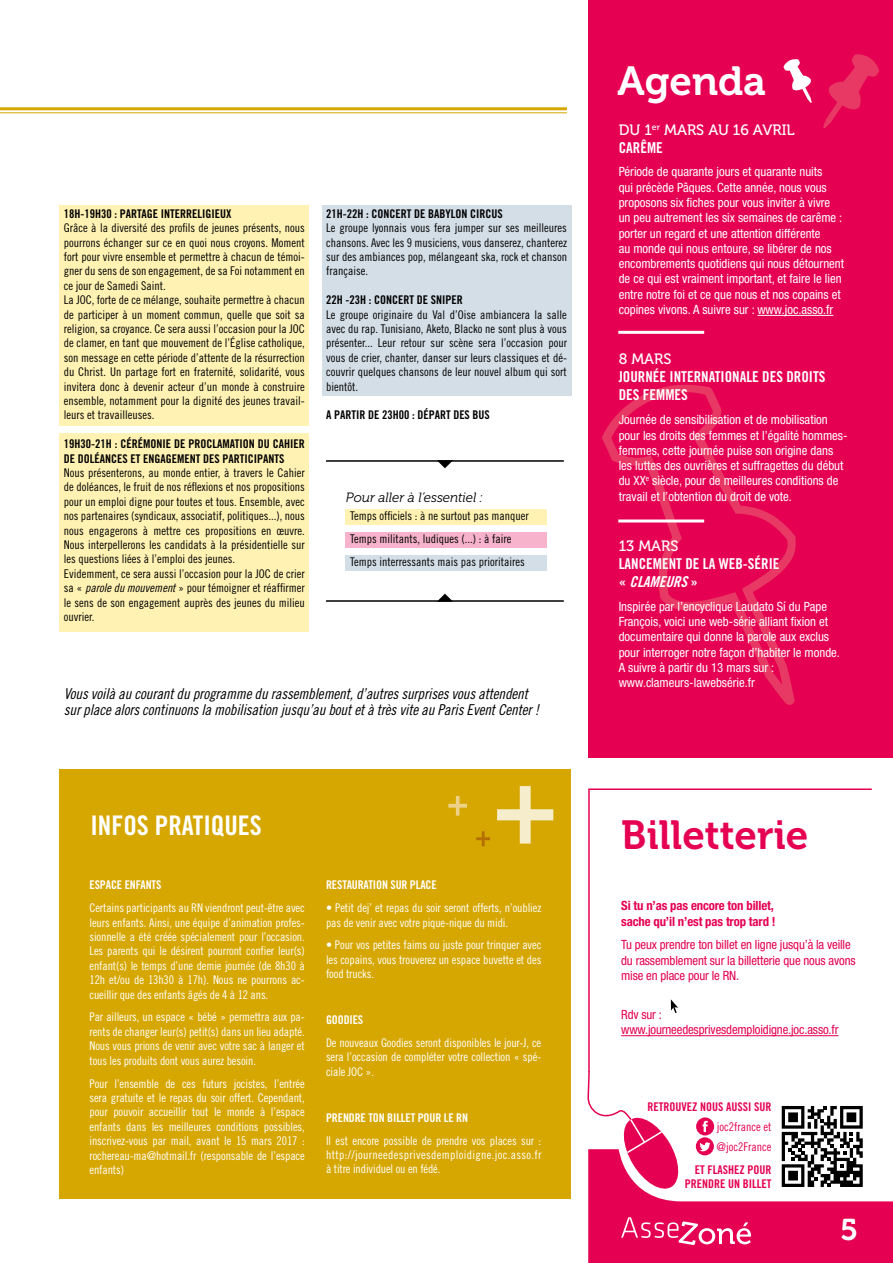
<style>
.page{position:relative;width:893px;height:1263px;background:#fff}
.page>*{position:absolute;margin:0;border:0;box-sizing:border-box;transform-origin:0 0}
.t1{font:40.5px "Museo 700";color:#e50051}
.t2{font:40.5px "Museo 700";color:#fff}
.t3{font:30px "Museo 700";color:#fff}
.t4{font:27px "Trade Gothic LT Std Bd Cn 20";color:#fff}
.t5{font:15px/16.5px "Trade Gothic LT Std Cn 18 Obl";letter-spacing:-.01em;color:#000}
.t6{font:15px/18px "Trade Gothic LT Std Bd Cn 20";color:#fff}
.t7{font:15px "Museo 500";color:#fff}
.t8{font:italic 13.5px "Museo 300";color:#000}
.t9{font:condensed 12.75px/15.3px "Helvetica Neue LT Std";color:#fff}
.t10{font:condensed 12.75px/15.3px "Helvetica Neue LT Std";letter-spacing:-.01em;color:#e50051}
.t11{font:700 condensed 12.75px/15.3px "Helvetica Neue LT Std";letter-spacing:-.01em;color:#e50051}
.t12{font:12px/14.4px "Trade Gothic LT Std Cn 18";color:#000}
.t13{font:12px/14.4px "Trade Gothic LT Std Cn 18";letter-spacing:-.01em;color:#fff;text-align:justify}
.t14{font:12px/14.4px "Trade Gothic LT Std Bd Cn 20";color:#000}
.t15{font:12px "Trade Gothic LT Std Bd Cn 20";letter-spacing:-.01em;color:#fff}
.t16{font:12px/14.4px "Trade Gothic LT Std Bd Cn 20";color:#e50051;text-align:right}
.t17{font:12px/20px "Trade Gothic LT Std Cn 18";color:#e50051}
.s1{font-family:"Trade Gothic LT Std Cn 18 Obl"}
.s2{font-style:italic}
</style>
<div class="page">
<div style="left:60px;top:205px;width:249px;height:221px;background:#fff2b3"></div>
<div style="left:322px;top:205px;width:249px;height:191px;background:#d4dee7"></div>
<div style="left:60px;top:433px;width:249px;height:198px;background:#fff2b3"></div>
<div style="left:588px;top:0;width:305px;height:757px;background:#e50051"></div>
<hr style="left:0;top:107px;width:567px;height:3px;background:#d6a700">
<hr style="left:0;top:112px;width:567px;height:1px;background:#d6a700">
<div style="left:60px;top:770px;width:511px;height:429px;background:#d6a700"></div>
<svg style="left:588px;top:788px;width:284px;height:282px"></svg>
<svg style="left:783px;top:59px;width:29px;height:44px"></svg>
<svg style="left:823px;top:54px;width:56px;height:74px"></svg>
<svg style="left:497px;top:786px;width:56px;height:57px"></svg>
<svg style="left:448px;top:796px;width:19px;height:19px"></svg>
<svg style="left:476px;top:831px;width:14px;height:15px"></svg>
<svg style="left:602px;top:384px;width:194px;height:321px"></svg>
<hr style="left:757px;top:315px;width:76px;height:1px;background:#fff">
<hr style="left:618px;top:331px;width:86px;height:3px;background:#fff">
<hr style="left:618px;top:519px;width:86px;height:3px;background:#fff">
<svg style="left:587px;top:1070px;width:306px;height:193px"></svg>
<div style="left:346px;top:509px;width:201px;height:15px;background:#fff2b3"></div>
<div style="left:346px;top:532px;width:201px;height:16px;background:#f7b3cb"></div>
<div style="left:346px;top:555px;width:201px;height:15px;background:#d4dee7"></div>
<hr style="left:326px;top:460px;width:238px;height:2px;background:#000">
<hr style="left:326px;top:600px;width:238px;height:2px;background:#000">
<svg style="left:437px;top:460px;width:16px;height:8px"></svg>
<svg style="left:437px;top:594px;width:16px;height:8px"></svg>
<p class="t14" style="left:64px;top:206px;width:169px">18H-19H30 : PARTAGE INTERRELIGIEUX</p>
<p class="t12" style="left:64px;top:220px;width:242px">Grâce à la diversité des profils de jeunes présents, nous pourrons échanger sur ce en quoi nous croyons. Moment fort pour vivre ensemble et permettre à chacun de témoi&shy;gner du sens de son engagement, de sa Foi notamment en ce jour de Samedi Saint.<br>La JOC, forte de ce mélange, souhaite permettre à chacun de participer à un moment commun, quelle que soit sa religion, sa croyance. Ce sera aussi l’occasion pour la JOC de clamer, en tant que mouvement de l’Église catholique, son message en cette période d’attente de la résurrection du Christ. Un partage fort en fraternité, solidarité, vous invitera donc à devenir acteur d’un monde à construire ensemble, notamment pour la dignité des jeunes travail&shy;leurs et travailleuses.</p>
<p class="t14" style="left:64px;top:437px;width:242px">19H30-21H : CÉRÉMONIE DE PROCLAMATION DU CAHIER<br>DE DOLÉANCES ET ENGAGEMENT DES PARTICIPANTS</p>
<p class="t12" style="left:64px;top:465px;width:242px">Nous présenterons, au monde entier, à travers le Cahier de doléances, le fruit de nos réflexions et nos propositions pour un emploi digne pour toutes et tous. Ensemble, avec nos partenaires (syndicaux, associatif, politiques...), nous nous engagerons à mettre ces propositions en œuvre.<br>Nous interpellerons les candidats à la présidentielle sur les questions liées à l’emploi des jeunes.<br>Evidemment, ce sera aussi l’occasion pour la JOC de crier sa « <span class="s1">parole du mouvement</span> » pour témoigner et réaffirmer le sens de son engagement auprès des jeunes du milieu ouvrier.</p>
<p class="t14" style="left:326px;top:206px;width:178px">21H-22H : CONCERT DE BABYLON CIRCUS</p>
<p class="t12" style="left:326px;top:220px;width:242px;text-align:justify">Le groupe lyonnais vous fera jumper sur ses meilleures chansons. Avec les 9 musiciens, vous danserez, chanterez sur des ambiances pop, mélangeant ska, rock et chanson française.</p>
<p class="t14" style="left:326px;top:293px;width:138px">22H -23H : CONCERT DE SNIPER</p>
<p class="t12" style="left:326px;top:307px;width:242px;text-align:justify">Le groupe originaire du Val d’Oise ambiancera la salle avec du rap. Tunisiano, Aketo, Blacko ne sont plus à vous présenter... Leur retour sur scène sera l’occasion pour vous de crier, chanter, danser sur leurs classiques et dé&shy;couvrir quelques chansons de leur nouvel album qui sort bientôt.</p>
<p class="t14" style="left:326px;top:408px;width:165px">A PARTIR DE 23H00 : DÉPART DES BUS</p>
<p class="t8" style="left:346px;top:490px;width:138px">Pour aller à l’essentiel :</p>
<p class="t12" style="left:350px;top:504px;width:180px;line-height:23px">Temps officiels : à ne surtout pas manquer<br>Temps militants, ludiques (...) : à faire<br>Temps interressants mais pas prioritaires</p>
<p class="t5" style="left:64px;top:685px;width:477px">Vous voilà au courant du programme du rassemblement, d’autres surprises vous attendent sur place alors continuons la mobilisation jusqu’au bout et à très vite au Paris Event Center !</p>
<h3 class="t4" style="left:90px;top:809px;width:173px">INFOS PRATIQUES</h3>
<p class="t15" style="left:90px;top:878px;width:73px">ESPACE ENFANTS</p>
<p class="t13" style="left:90px;top:900px;width:217px">Certains participants au RN viendront peut-être avec leurs enfants. Ainsi, une équipe d’animation profes&shy;sionnelle a été créée spécialement pour l’occasion.<br>Les parents qui le désirent pourront confier leur(s) enfant(s) le temps d’une demie journée (de 8h30 à 12h et/ou de 13h30 à 17h). Nous ne pourrons ac&shy;cueillir que des enfants âgés de 4 à 12 ans.</p>
<p class="t13" style="left:90px;top:1010px;width:217px">Par ailleurs, un espace « bébé » permettra aux pa&shy;rents de changer leur(s) petit(s) dans un lieu adapté.<br>Nous vous prions de venir avec votre sac à langer et tous les produits dont vous aurez besoin.</p>
<p class="t13" style="left:90px;top:1076px;width:217px">Pour l’ensemble de ces futurs jocistes, l’entrée sera gratuite et le repas du soir offert. Cependant, pour pouvoir accueillir tout le monde à l’espace enfants dans les meilleures conditions possibles, inscrivez-vous par mail, avant le 15 mars 2017 : rochereau-ma@hotmail.fr (responsable de l’espace enfants)</p>
<p class="t15" style="left:326px;top:878px;width:112px">RESTAURATION SUR PLACE</p>
<p class="t13" style="left:326px;top:900px;width:217px">• Petit dej’ et repas du soir seront offerts, n’oubliez pas de venir avec votre pique-nique du midi.</p>
<p class="t13" style="left:326px;top:938px;width:217px">• Pour vos petites faims ou juste pour trinquer avec les copains, vous trouverez un espace buvette et des food trucks.</p>
<p class="t15" style="left:326px;top:1012px;width:39px">GOODIES</p>
<p class="t13" style="left:326px;top:1035px;width:217px">De nouveaux Goodies seront disponibles le jour-J, ce sera l’occasion de compléter votre collection « spé&shy;ciale JOC ».</p>
<p class="t15" style="left:326px;top:1110px;width:143px">PRENDRE TON BILLET POUR LE RN</p>
<p class="t13" style="left:326px;top:1133px;width:217px">Il est encore possible de prendre vos places sur : http://journeedesprivesdemploidigne.joc.asso.fr à titre individuel ou en fédé.</p>
<h1 class="t2" style="left:617px;top:58px;width:150px">Agenda</h1>
<p class="t7" style="left:619px;top:121px;width:177px">DU 1<sup>er</sup> MARS AU 16 AVRIL</p>
<p class="t6" style="left:619px;top:138px;width:46px">CARÊME</p>
<p class="t9" style="left:619px;top:164px;width:227px">Période de quarante jours et quarante nuits<br>qui précède Pâques. Cette année, nous vous proposons six fiches pour vous inviter à vivre un peu autrement les six semaines de carême : porter un regard et une attention différente<br>au monde qui nous entoure, se libérer de nos encombrements quotidiens qui nous détournent de ce qui est vraiment important, et faire le lien entre notre foi et ce que nous et nos copains et copines vivons. A suivre sur : www.joc.asso.fr</p>
<p class="t7" style="left:619px;top:351px;width:54px">8 MARS</p>
<p class="t6" style="left:619px;top:368px;width:208px">JOURNÉE INTERNATIONALE DES DROITS<br>DES FEMMES</p>
<p class="t9" style="left:619px;top:412px;width:230px">Journée de sensibilisation et de mobilisation pour les droits des femmes et l’égalité hommes&shy;femmes, cette journée puise son origine dans les luttes des ouvrières et suffragettes du début du XX<sup>e</sup> siècle, pour de meilleures conditions de travail et l’obtention du droit de vote.</p>
<p class="t7" style="left:619px;top:538px;width:61px">13 MARS</p>
<p class="t6" style="left:619px;top:555px;width:162px">LANCEMENT DE LA WEB-SÉRIE « <span class="s2">CLAMEURS</span>»</p>
<p class="t9" style="left:619px;top:599px;width:223px">Inspirée par l’encyclique Laudato Sí du Pape François, voici une web-série alliant fixion et documentaire qui donne la parole aux exclus pour interroger notre façon d’habiter le monde.<br>A suivre à partir du 13 mars sur : www.clameurs-lawebsérie.fr</p>
<h1 class="t1" style="left:621px;top:812px;width:189px">Billetterie</h1>
<p class="t11" style="left:621px;top:898px;width:156px">Si tu n’as pas encore ton billet, sache qu’il n’est pas trop tard !</p>
<p class="t10" style="left:621px;top:937px;width:236px">Tu peux prendre ton billet en ligne jusqu’à la veille du rassemblement sur la billetterie que nous avons mise en place pour le RN.</p>
<p class="t10" style="left:621px;top:1007px;width:219px">Rdv sur : www.journeedesprivesdemploidigne.joc.asso.fr</p>
<p class="t16" style="left:647px;top:1100px;width:125px">RETROUVEZ NOUS AUSSI SUR</p>
<p class="t17" style="left:716px;top:1117px;width:56px">joc2france et @joc2France</p>
<p class="t16" style="left:685px;top:1162px;width:88px">ET FLASHEZ POUR<br>PRENDRE UN BILLET</p>
<h2 class="t3" style="left:840px;top:1213px;width:19px">5</h2>
</div>
